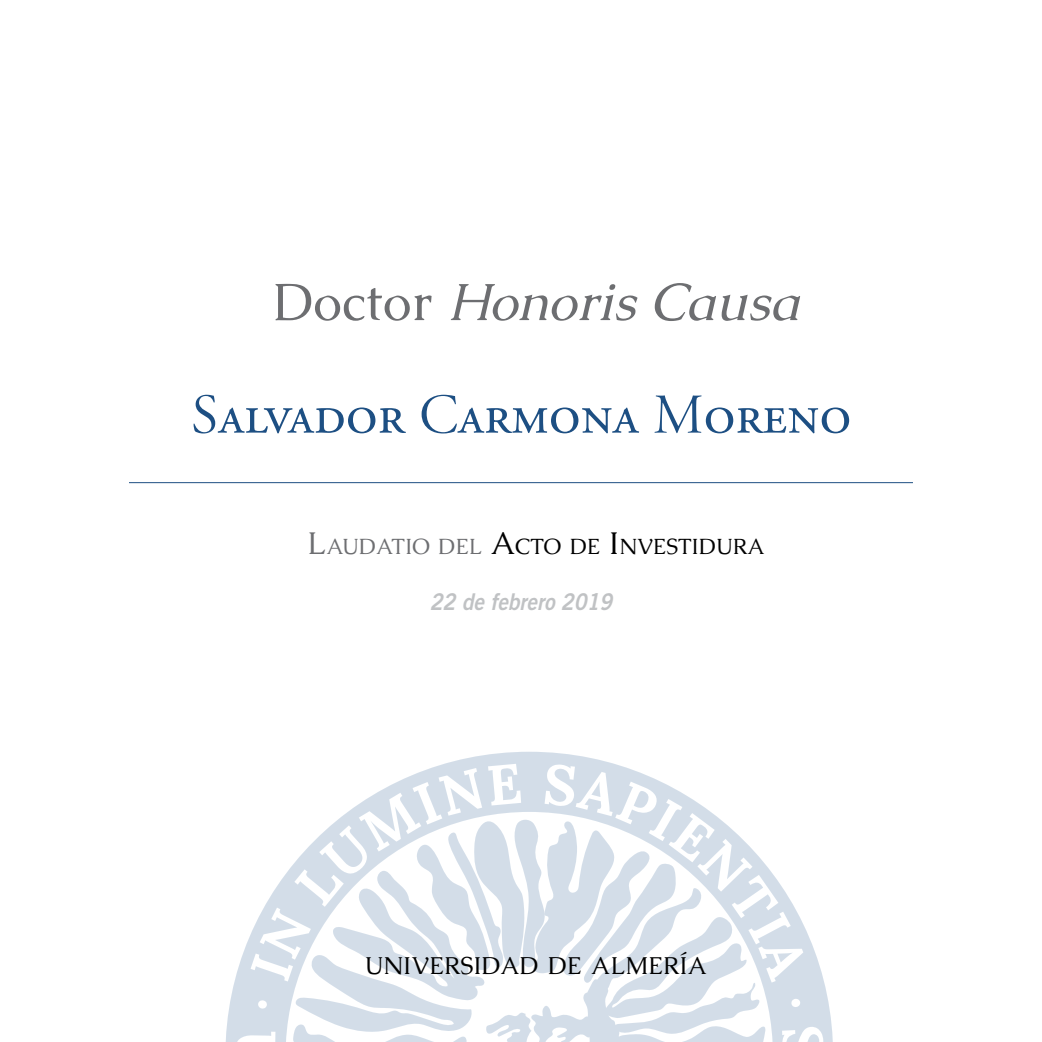
<style>
.page{position:relative;width:1042px;height:1042px;background:#fff}
.page>*{position:absolute;margin:0;border:0;box-sizing:border-box;transform-origin:0 0}
.t1{font:56px "Adobe Garamond Pro";color:#1d4f83}
.t2{font:italic 52.5px "Caudex";color:#6d6e71}
.t3{font:24.5px "Caudex";color:#000}
.t4{font:23.1px "Trade Gothic LT Std Bd 2 Obl";color:#c0c2c4;scale:.91 1}
.t5{font:22.05px "Caudex";color:#000}
.s1{font-style:normal}
.s2{font-size:31.5px;color:#6d6e71}
.s3{color:#6d6e71}
.s4{font-size:31.5px}
</style>
<div class="page">
<svg style="left:225px;top:752px;width:608px;height:290px"></svg>
<svg style="left:777px;top:952px;width:16px;height:10px"></svg>
<svg style="left:293px;top:817px;width:474px;height:225px"></svg>
<hr style="left:129px;top:482px;width:784px;height:1px;background:#1d4f83">
<h2 class="t2" style="left:273px;top:268px;width:528px"><span class="s1">Doctor</span> Honoris Causa</h2>
<h1 class="t1" style="left:191px;top:381px;width:662px">Salvador Carmona Moreno</h1>
<p class="t5" style="left:307px;top:532px;width:459px"><span class="s2">L</span><span class="s3">AUDATIO DEL</span> <span class="s4">A</span>CTO DE <span class="s4">I</span> NVESTIDURA</p>
<p class="t4" style="left:430px;top:587px;width:202px">22 de febrero 2019</p>
<p class="t3" style="left:365px;top:950px;width:343px">UNIVERSIDAD DE ALMERÍA</p>
</div>
